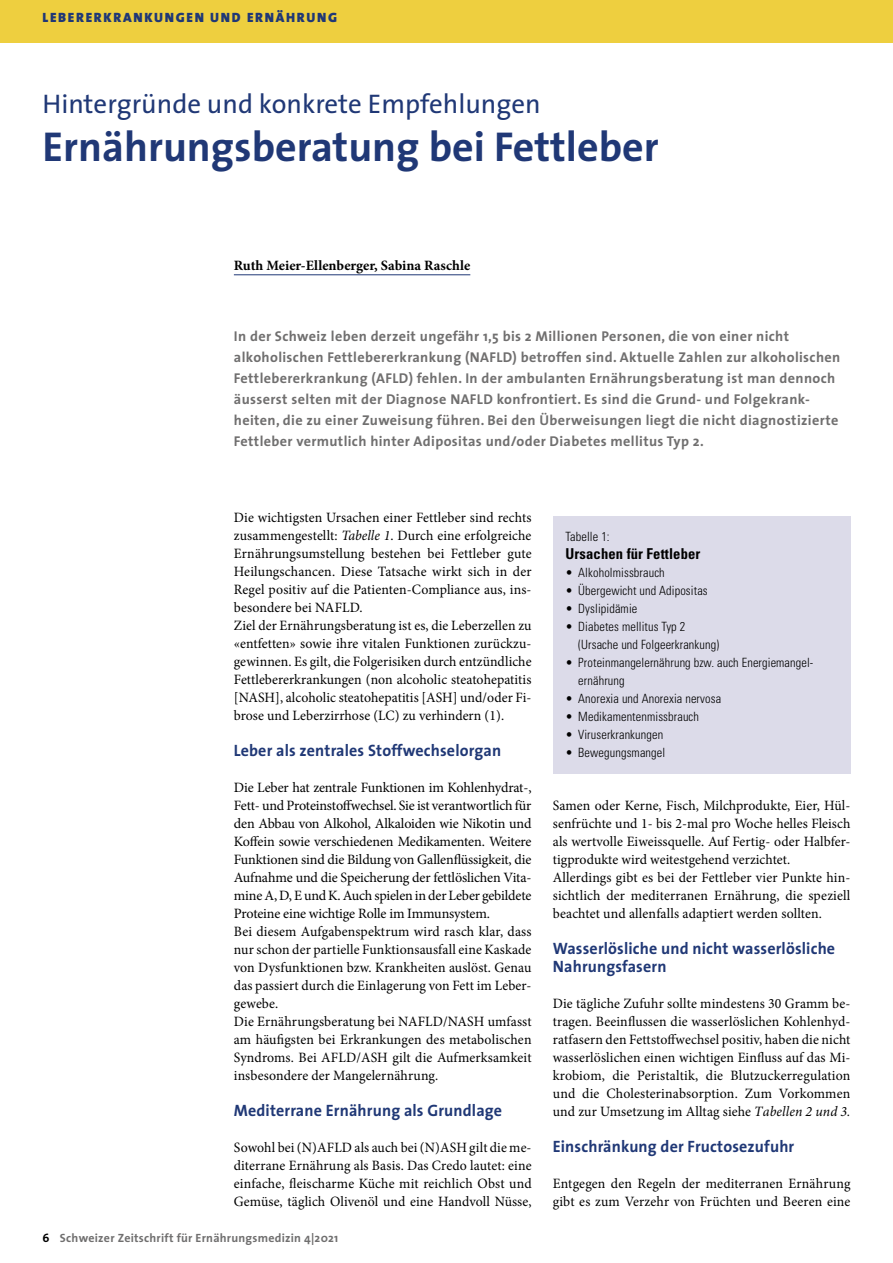
<style>
.page{position:relative;width:893px;height:1263px;background:#fff}
.page>*{position:absolute;margin:0;border:0;box-sizing:border-box;transform-origin:0 0}
.t1{font:700 42px "The Sans";color:#203876}
.t2{font:27px "The Sans";color:#203876}
.t3{font:700 16.5px/18px "The Sans";letter-spacing:.01em;color:#203876}
.t4{font:700 condensed 15px "Univers";letter-spacing:.01em;color:#000}
.t5{font:14.25px/18px "Minion Pro";letter-spacing:.005em;color:#000}
.t6{font:700 14.25px/21px "The Sans";letter-spacing:.025em;color:#706f6f}
.t7{font:700 14.25px "Minion Pro";color:#000}
.t8{font:900 13.5px "The Sans";letter-spacing:.125em;color:#203876}
.t9{font:300 condensed 12.75px/18px "Univers";letter-spacing:.01em;color:#000}
.t10{font:700 12px "The Sans";letter-spacing:.02em;color:#706f6f}
.s1{font-style:italic}
.s2{color:#000}
</style>
<div class="page">
<div style="left:0;top:0;width:893px;height:43px;background:#eecf3f"></div>
<div style="left:553px;top:516px;width:297px;height:258px;background:#dcdbe9"></div>
<hr style="left:234px;top:274px;width:236px;height:1px;background:#203876">
<p class="t8" style="left:43px;top:6px;width:296px">LEBERERKRANKUNGEN UND ERNÄHRUNG</p>
<h2 class="t2" style="left:43px;top:82px;width:500px">Hintergründe und konkrete Empfehlungen</h2>
<h1 class="t1" style="left:43px;top:112px;width:618px">Ernährungsberatung bei Fettleber</h1>
<p class="t7" style="left:234px;top:255px;width:238px">Ruth Meier-Ellenberger, Sabina Raschle</p>
<p class="t6" style="left:234px;top:326px;width:608px">In der Schweiz leben derzeit ungefähr 1,5 bis 2 Millionen Personen, die von einer nicht alkoholischen Fettlebererkrankung (NAFLD) betroffen sind. Aktuelle Zahlen zur alkoholischen Fettlebererkrankung (AFLD) fehlen. In der ambulanten Ernährungsberatung ist man dennoch äusserst selten mit der Diagnose NAFLD konfrontiert. Es sind die Grund- und Folgekrank&shy;heiten, die zu einer Zuweisung führen. Bei den Überweisungen liegt die nicht diagnostizierte Fettleber vermutlich hinter Adipositas und/oder Diabetes mellitus Typ 2.</p>
<p class="t5" style="left:234px;top:509px;width:299px">Die wichtigsten Ursachen einer Fettleber sind rechts zusammengestellt: <span class="s1">Tabelle 1</span>. Durch eine erfolgreiche Ernährungsumstellung bestehen bei Fettleber gute Heilungschancen. Diese Tatsache wirkt sich in der Regel positiv auf die Patienten-Compliance aus, ins&shy;besondere bei NAFLD.<br>Ziel der Ernährungsberatung ist es, die Leberzellen zu «entfetten» sowie ihre vitalen Funktionen zurückzu&shy;gewinnen. Es gilt, die Folgerisiken durch entzündliche Fettlebererkrankungen (non alcoholic steatohepatitis [NASH], alcoholic steatohepatitis [ASH] und/oder Fi&shy;brose und Leberzirrhose (LC) zu verhindern (1).</p>
<p class="t3" style="left:234px;top:741px;width:269px">Leber als zentrales Stoffwechselorgan</p>
<p class="t5" style="left:234px;top:779px;width:299px">Die Leber hat zentrale Funktionen im Kohlenhydrat-, Fett- und Proteinstoffwechsel. Sie ist verantwortlich für den Abbau von Alkohol, Alkaloiden wie Nikotin und Koffein sowie verschiedenen Medikamenten. Weitere Funktionen sind die Bildung von Gallenflüssigkeit, die Aufnahme und die Speicherung der fettlöslichen Vita&shy;mine A, D, E und K. Auch spielen in der Leber gebildete Proteine eine wichtige Rolle im Immunsystem.<br>Bei diesem Aufgabenspektrum wird rasch klar, dass nur schon der partielle Funktionsausfall eine Kaskade von Dysfunktionen bzw. Krankheiten auslöst. Genau das passiert durch die Einlagerung von Fett im Leber&shy;gewebe.<br>Die Ernährungsberatung bei NAFLD/NASH umfasst am häufigsten bei Erkrankungen des metabolischen Syndroms. Bei AFLD/ASH gilt die Aufmerksamkeit insbesondere der Mangelernährung.</p>
<p class="t3" style="left:234px;top:1101px;width:270px">Mediterrane Ernährung als Grundlage</p>
<p class="t5" style="left:234px;top:1139px;width:299px;text-align:justify">Sowohl bei (N)AFLD als auch bei (N)ASH gilt die me&shy;diterrane Ernährung als Basis. Das Credo lautet: eine einfache, fleischarme Küche mit reichlich Obst und Gemüse, täglich Olivenöl und eine Handvoll Nüsse,</p>
<p class="t10" style="left:43px;top:1228px;width:297px"><span class="s2">6</span> Schweizer Zeitschrift für Ernährungsmedizin 4|2021</p>
<p class="t9" style="left:566px;top:527px;width:46px">Tabelle 1:</p>
<p class="t4" style="left:566px;top:544px;width:136px">Ursachen für Fettleber</p>
<p class="t9" style="left:566px;top:563px;width:101px">• Alkoholmissbrauch</p>
<p class="t9" style="left:566px;top:581px;width:144px">• Übergewicht und Adipositas</p>
<p class="t9" style="left:566px;top:599px;width:73px">• Dyslipidämie</p>
<p class="t9" style="left:578px;top:617px;width:142px;text-indent:-13px">• Diabetes mellitus Typ 2 (Ursache und Folgeerkrankung)</p>
<p class="t9" style="left:578px;top:653px;width:237px;text-indent:-13px">• Proteinmangelernährung bzw. auch Energiemangel&shy;ernährung</p>
<p class="t9" style="left:566px;top:689px;width:157px">• Anorexia und Anorexia nervosa</p>
<p class="t9" style="left:566px;top:707px;width:135px">• Medikamentenmissbrauch</p>
<p class="t9" style="left:566px;top:725px;width:99px">• Viruserkrankungen</p>
<p class="t9" style="left:566px;top:743px;width:101px">• Bewegungsmangel</p>
<p class="t5" style="left:553px;top:797px;width:299px">Samen oder Kerne, Fisch, Milchprodukte, Eier, Hül&shy;senfrüchte und 1- bis 2-mal pro Woche helles Fleisch als wertvolle Eiweissquelle. Auf Fertig- oder Halbfer&shy;tigprodukte wird weitestgehend verzichtet.<br>Allerdings gibt es bei der Fettleber vier Punkte hin&shy;sichtlich der mediterranen Ernährung, die speziell beachtet und allenfalls adaptiert werden sollten.</p>
<p class="t3" style="left:553px;top:939px;width:284px">Wasserlösliche und nicht wasserlösliche<br>Nahrungsfasern</p>
<p class="t5" style="left:553px;top:995px;width:299px;text-align:justify">Die tägliche Zufuhr sollte mindestens 30 Gramm be&shy;tragen. Beeinflussen die wasserlöslichen Kohlenhyd&shy;ratfasern den Fettstoffwechsel positiv, haben die nicht wasserlöslichen einen wichtigen Einfluss auf das Mi&shy;krobiom, die Peristaltik, die Blutzuckerregulation und die Cholesterinabsorption. Zum Vorkommen und zur Umsetzung im Alltag siehe <span class="s1">Tabellen 2 und 3.</span></p>
<p class="t3" style="left:553px;top:1137px;width:243px">Einschränkung der Fructosezufuhr</p>
<p class="t5" style="left:553px;top:1175px;width:299px">Entgegen den Regeln der mediterranen Ernährung gibt es zum Verzehr von Früchten und Beeren eine</p>
</div>
